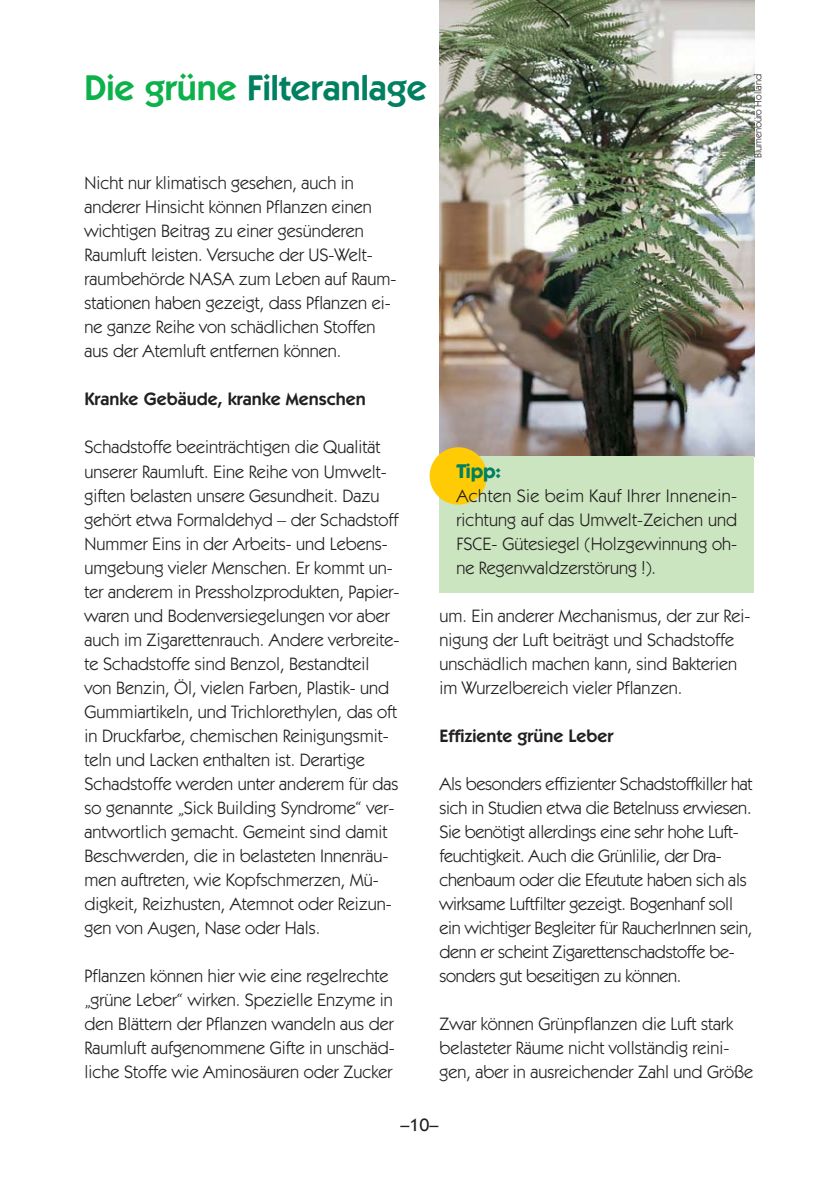
<style>
.page{position:relative;width:840px;height:1191px;background:#fff}
.page>*{position:absolute;margin:0;border:0;box-sizing:border-box;transform-origin:0 0}
.t1{font:600 36px "Itc Kabel";color:#008061}
.t2{font:700 20px "Itc Kabel";color:#008061}
.t3{font:18px/24px "Itc Kabel";color:#231f20}
.t4{font:600 18px "Itc Kabel";color:#231f20}
.t5{font:500 18px "Itc Kabel";color:#231f20}
.t6{font:10px "Itc Kabel";color:#231f20}
.s1{color:#0cb14b}
</style>
<div class="page">
<img style="left:439px;top:1px;width:314px;height:455px">
<div style="left:439px;top:456px;width:314px;height:137px;background:#cbe5c0"></div>
<div style="left:429px;top:447px;width:57px;height:57px;background:#ffcb04;border-radius:50%"></div>
<h1 class="t1" style="left:85px;top:74px;width:343px"><span class="s1">Die grüne</span> Filteranlage</h1>
<p class="t3" style="left:85px;top:172px;width:313px">Nicht nur klimatisch gesehen, auch in anderer Hinsicht können Pflanzen einen wichtigen Beitrag zu einer gesünderen Raumluft leisten. Versuche der US-Welt&shy;raumbehörde NASA zum Leben auf Raum&shy;stationen haben gezeigt, dass Pflanzen ei&shy;ne ganze Reihe von schädlichen Stoffen aus der Atemluft entfernen können.</p>
<p class="t4" style="left:85px;top:393px;width:283px">Kranke Gebäude, kranke Menschen</p>
<p class="t3" style="left:85px;top:436px;width:316px">Schadstoffe beeinträchtigen die Qualität unserer Raumluft. Eine Reihe von Umwelt&shy;giften belasten unsere Gesundheit. Dazu gehört etwa Formaldehyd – der Schadstoff Nummer Eins in der Arbeits- und Lebens&shy;umgebung vieler Menschen. Er kommt un&shy;ter anderem in Pressholzprodukten, Papier&shy;waren und Bodenversiegelungen vor aber auch im Zigarettenrauch. Andere verbreite&shy;te Schadstoffe sind Benzol, Bestandteil von Benzin, Öl, vielen Farben, Plastik- und Gummiartikeln, und Trichlorethylen, das oft in Druckfarbe, chemischen Reinigungsmit&shy;teln und Lacken enthalten ist. Derartige Schadstoffe werden unter anderem für das so genannte „Sick Building Syndrome“ ver&shy;antwortlich gemacht. Gemeint sind damit Beschwerden, die in belasteten Innenräu&shy;men auftreten, wie Kopfschmerzen, Mü&shy;digkeit, Reizhusten, Atemnot oder Reizun&shy;gen von Augen, Nase oder Hals.</p>
<p class="t3" style="left:85px;top:964px;width:311px">Pflanzen können hier wie eine regelrechte „grüne Leber“ wirken. Spezielle Enzyme in den Blättern der Pflanzen wandeln aus der Raumluft aufgenommene Gifte in unschäd&shy;liche Stoffe wie Aminosäuren oder Zucker</p>
<p class="t6" style="left:753px;top:158px;width:86px;rotate:-90deg">Blumenbüro Holland</p>
<p class="t2" style="left:456px;top:464px;width:46px">Tipp:</p>
<p class="t3" style="left:456px;top:485px;width:282px;text-align:justify">Achten Sie beim Kauf Ihrer Innenein&shy;richtung auf das Umwelt-Zeichen und FSCE- Gütesiegel (Holzgewinnung oh&shy;ne Regenwaldzerstörung !).</p>
<p class="t3" style="left:439px;top:605px;width:312px">um. Ein anderer Mechanismus, der zur Rei&shy;nigung der Luft beiträgt und Schadstoffe unschädlich machen kann, sind Bakterien im Wurzelbereich vieler Pflanzen.</p>
<p class="t4" style="left:439px;top:729px;width:175px">Effiziente grüne Leber</p>
<p class="t3" style="left:439px;top:773px;width:314px">Als besonders effizienter Schadstoffkiller hat sich in Studien etwa die Betelnuss erwiesen.<br>Sie benötigt allerdings eine sehr hohe Luft&shy;feuchtigkeit. Auch die Grünlilie, der Dra&shy;chenbaum oder die Efeutute haben sich als wirksame Luftfilter gezeigt. Bogenhanf soll ein wichtiger Begleiter für RaucherInnen sein, denn er scheint Zigarettenschadstoffe be&shy;sonders gut beseitigen zu können.</p>
<p class="t3" style="left:439px;top:1013px;width:315px">Zwar können Grünpflanzen die Luft stark belasteter Räume nicht vollständig reini&shy;gen, aber in ausreichender Zahl und Größe</p>
<p class="t5" style="left:400px;top:1117px;width:40px">–10–</p>
</div>
